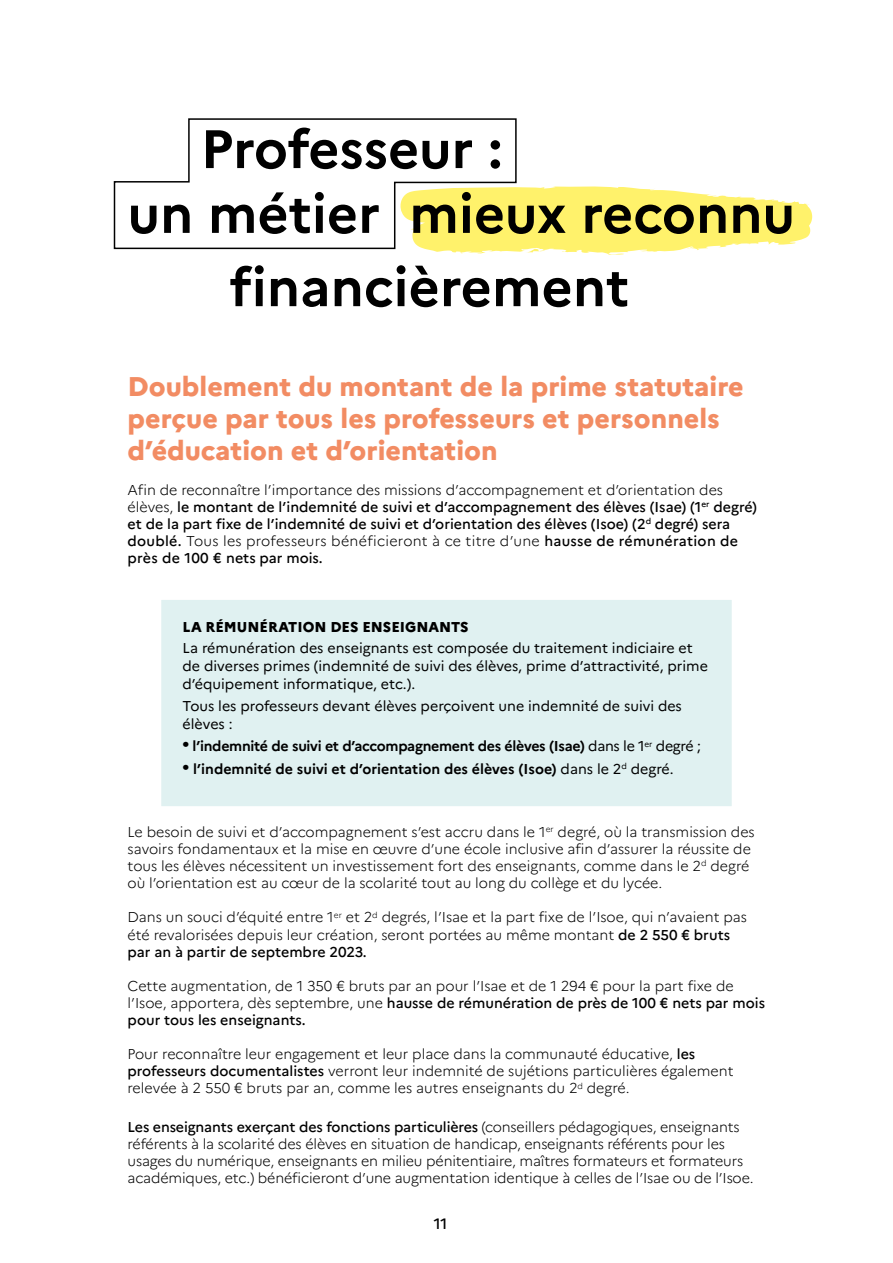
<style>
.page{position:relative;width:893px;height:1263px;background:#fff}
.page>*{position:absolute;margin:0;border:0;box-sizing:border-box;transform-origin:0 0}
.t1{font:700 54px/64.8px "Marianne";color:#000}
.t2{font:800 27px/32.4px "Marianne";color:#f28c63}
.t3{font:500 15px "Marianne";color:#000}
.t4{font:300 14.25px/17.1px "Marianne";color:#000}
.t5{font:500 14.25px/17.1px "Marianne";color:#000}
.t6{font:14.25px/18px "Marianne";color:#000}
.t7{font:700 14.25px "Marianne";letter-spacing:-.02em;color:#000}
.t8{font:700 14.25px "Marianne";color:#000}
.t9{font:800 14.25px "Marianne";color:#000}
.s1{font-weight:300}
.s2{font-weight:400}
.s3{font-weight:500}
</style>
<div class="page">
<svg style="left:430px;top:186px;width:382px;height:69px"></svg>
<div style="left:161px;top:600px;width:571px;height:206px;background:#e0f1f1"></div>
<svg style="left:113px;top:118px;width:404px;height:132px"></svg>
<h1 class="t1" style="left:128px;top:112px;width:669px;text-indent:73px">Professeur :<br>un métier mieux reconnu</h1>
<h1 class="t1" style="left:230px;top:250px;width:401px">financièrement</h1>
<h2 class="t2" style="left:128px;top:367px;width:618px">Doublement du montant de la prime statutaire perçue par tous les professeurs et personnels d’éducation et d’orientation</h2>
<p class="t5" style="left:128px;top:480px;width:631px"><span class="s1">Afin de reconnaître l’importance des missions d’accompagnement et d’orientation des élèves,</span> le montant de l’indemnité de suivi et d’accompagnement des élèves (Isae) (1<sup>er</sup> degré) et de la part fixe de l’indemnité de suivi et d’orientation des élèves (Isoe) (2<sup>d</sup> degré) sera doublé. <span class="s1">Tous les professeurs bénéficieront à ce titre d’une</span> hausse de rémunération de près de 100 € nets par mois.</p>
<p class="t9" style="left:183px;top:616px;width:288px">LA RÉMUNÉRATION DES ENSEIGNANTS</p>
<p class="t6" style="left:183px;top:638px;width:527px">La rémunération des enseignants est composée du traitement indiciaire et de diverses primes (indemnité de suivi des élèves, prime d’attractivité, prime d’équipement informatique, etc.).</p>
<p class="t6" style="left:183px;top:696px;width:501px">Tous les professeurs devant élèves perçoivent une indemnité de suivi des élèves :</p>
<p class="t7" style="left:183px;top:735px;width:520px"><sup>•</sup> l’indemnité de suivi et d’accompagnement des élèves (Isae) <span class="s2">dans le 1</span><sup>er</sup> <span class="s2">degré ;</span></p>
<p class="t8" style="left:183px;top:757px;width:493px"><sup>•</sup> l’indemnité de suivi et d’orientation des élèves (Isoe) <span class="s2">dans le 2</span><sup>d</sup> <span class="s2">degré.</span></p>
<p class="t4" style="left:128px;top:822px;width:629px">Le besoin de suivi et d’accompagnement s’est accru dans le 1<sup>er</sup> degré, où la transmission des savoirs fondamentaux et la mise en œuvre d’une école inclusive afin d’assurer la réussite de tous les élèves nécessitent un investissement fort des enseignants, comme dans le 2<sup>d</sup> degré où l’orientation est au cœur de la scolarité tout au long du collège et du lycée.</p>
<p class="t4" style="left:128px;top:908px;width:621px">Dans un souci d’équité entre 1<sup>er</sup> et 2<sup>d</sup> degrés, l’Isae et la part fixe de l’Isoe, qui n’avaient pas été revalorisées depuis leur création, seront portées au même montant <span class="s3">de 2 550 € bruts par an à partir de septembre 2023.</span></p>
<p class="t4" style="left:128px;top:976px;width:639px">Cette augmentation, de 1 350 € bruts par an pour l’Isae et de 1 294 € pour la part fixe de l’Isoe, apportera, dès septembre, une <span class="s3">hausse de rémunération de près de 100 € nets par mois pour tous les enseignants.</span></p>
<p class="t4" style="left:128px;top:1044px;width:608px">Pour reconnaître leur engagement et leur place dans la communauté éducative, <span class="s3">les professeurs documentalistes</span> verront leur indemnité de sujétions particulières également relevée à 2 550 € bruts par an, comme les autres enseignants du 2<sup>d</sup> degré.</p>
<p class="t4" style="left:128px;top:1117px;width:628px"><span class="s3">Les enseignants exerçant des fonctions particulières</span> (conseillers pédagogiques, enseignants référents à la scolarité des élèves en situation de handicap, enseignants référents pour les usages du numérique, enseignants en milieu pénitentiaire, maîtres formateurs et formateurs académiques, etc.) bénéficieront d’une augmentation identique à celles de l’Isae ou de l’Isoe.</p>
<p class="t3" style="left:434px;top:1211px;width:15px">11</p>
</div>
